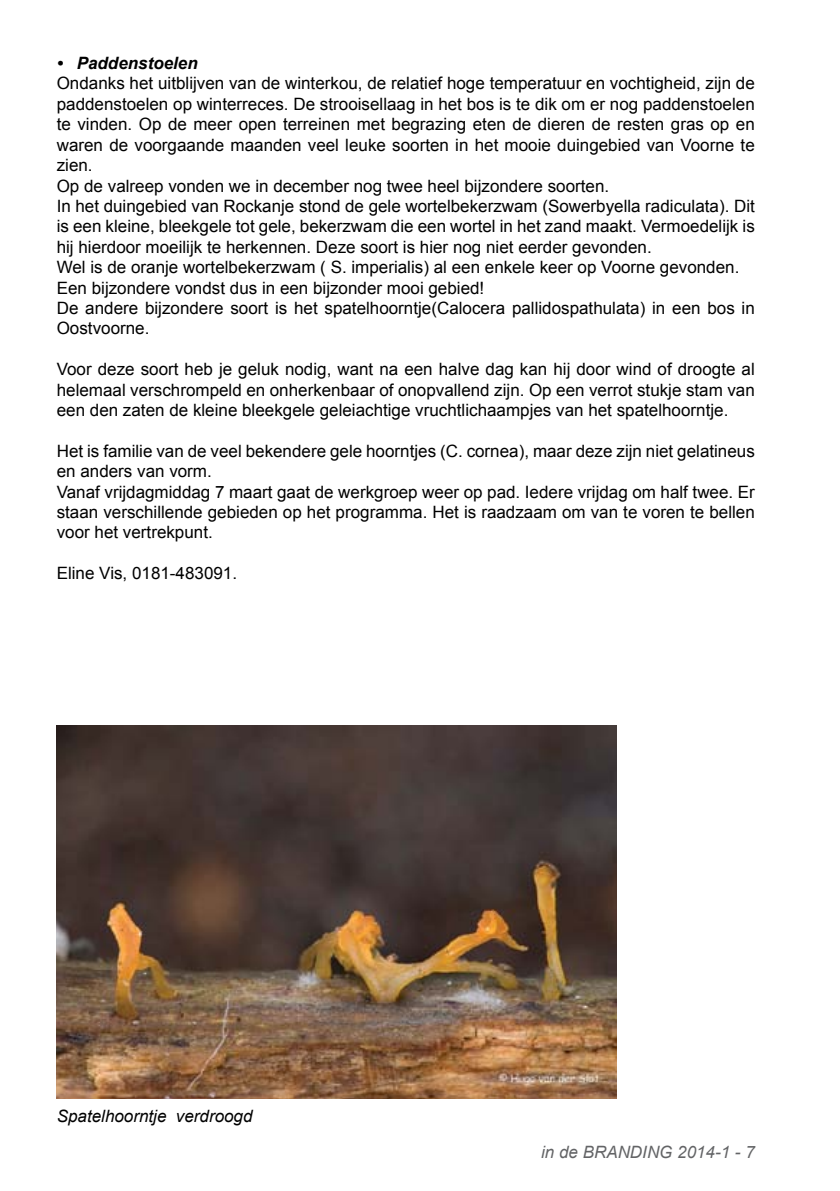
<style>
.page{position:relative;width:840px;height:1191px;background:#fff}
.page>*{position:absolute;margin:0;border:0;box-sizing:border-box;transform-origin:0 0}
.t1{font:17px/20.4px "Arial";color:#000}
.t2{font:italic 17px "Arial";color:#000}
.t3{font:italic 17px "Arial";color:#636466}
.t4{font:italic 700 17px "Arial";color:#000}
</style>
<div class="page">
<img style="left:57px;top:725px;width:558px;height:373px">
<p class="t4" style="left:57px;top:52px;width:142px">• Paddenstoelen</p>
<p class="t1" style="left:57px;top:73px;width:699px">Ondanks het uitblijven van de winterkou, de relatief hoge temperatuur en vochtigheid, zijn de paddenstoelen op winterreces. De strooisellaag in het bos is te dik om er nog paddenstoelen te vinden. Op de meer open terreinen met begrazing eten de dieren de resten gras op en waren de voorgaande maanden veel leuke soorten in het mooie duingebied van Voorne te zien.<br>Op de valreep vonden we in december nog twee heel bijzondere soorten.<br>In het duingebied van Rockanje stond de gele wortelbekerzwam (Sowerbyella radiculata). Dit is een kleine, bleekgele tot gele, bekerzwam die een wortel in het zand maakt. Vermoedelijk is hij hierdoor moeilijk te herkennen. Deze soort is hier nog niet eerder gevonden.<br>Wel is de oranje wortelbekerzwam ( S. imperialis) al een enkele keer op Voorne gevonden.<br>Een bijzondere vondst dus in een bijzonder mooi gebied!<br>De andere bijzondere soort is het spatelhoorntje(Calocera pallidospathulata) in een bos in Oostvoorne.</p>
<p class="t1" style="left:57px;top:359px;width:699px;text-align:justify">Voor deze soort heb je geluk nodig, want na een halve dag kan hij door wind of droogte al helemaal verschrompeld en onherkenbaar of onopvallend zijn. Op een verrot stukje stam van een den zaten de kleine bleekgele geleiachtige vruchtlichaampjes van het spatelhoorntje.</p>
<p class="t1" style="left:57px;top:441px;width:699px">Het is familie van de veel bekendere gele hoorntjes (C. cornea), maar deze zijn niet gelatineus en anders van vorm.<br>Vanaf vrijdagmiddag 7 maart gaat de werkgroep weer op pad. Iedere vrijdag om half twee. Er staan verschillende gebieden op het programma. Het is raadzaam om van te voren te bellen voor het vertrekpunt.</p>
<p class="t1" style="left:57px;top:563px;width:182px">Eline Vis, 0181-483091.</p>
<p class="t2" style="left:57px;top:1104px;width:197px">Spatelhoorntje verdroogd</p>
<p class="t3" style="left:540px;top:1141px;width:215px">in de BRANDING 2014-1 - 7</p>
</div>
